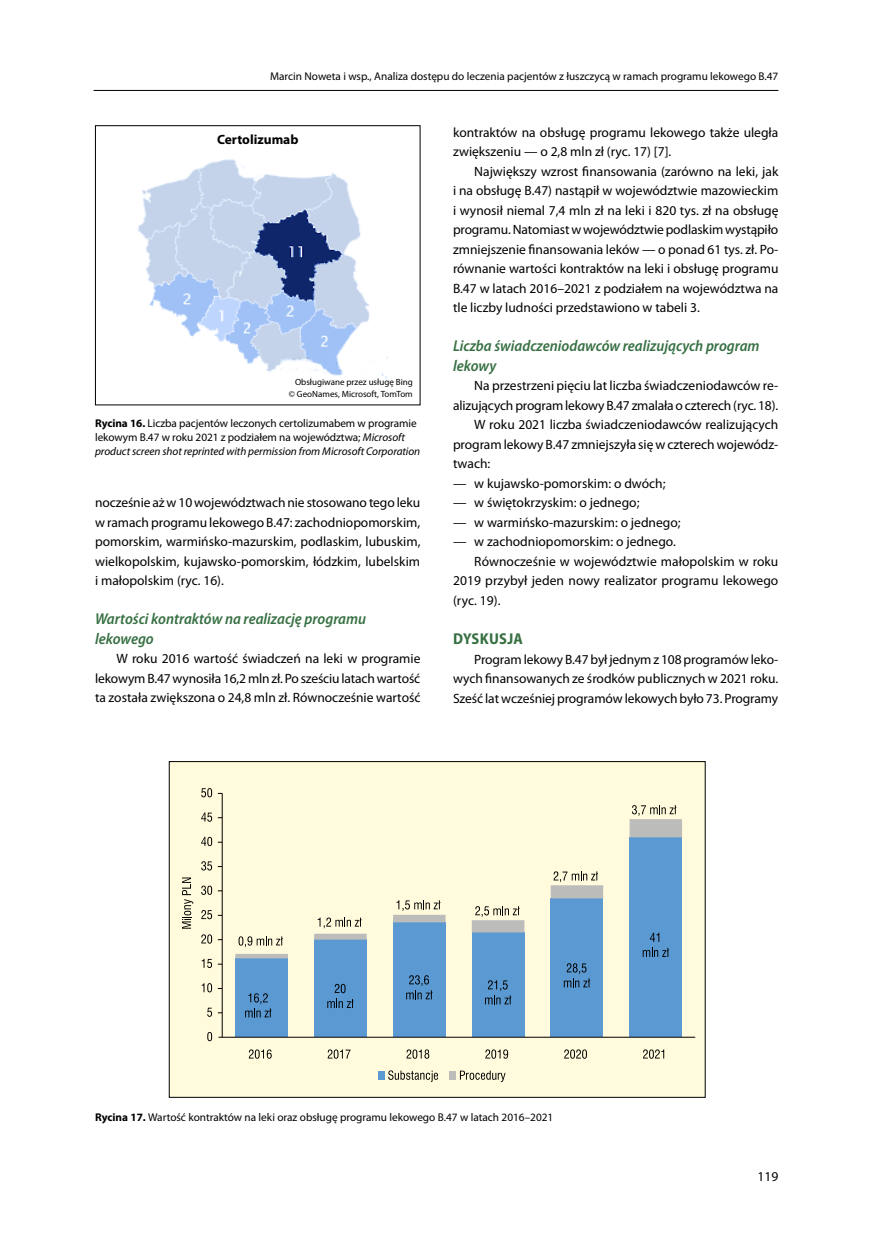
<style>
.page{position:relative;width:872px;height:1234px;background:#fff}
.page>*{position:absolute;margin:0;border:0;box-sizing:border-box;transform-origin:0 0}
.t1{font:italic 600 semi-condensed 15.75px/19.5px "Myriad Pro";color:#377043}
.t2{font:700 semi-condensed 15.75px "Myriad Pro";letter-spacing:.02em;color:#377043}
.t3{font:13.5px/19.5px "Myriad Pro";color:#000;text-align:justify}
.t4{font:700 13.5px "Myriad Pro";color:#000}
.t5{font:11.25px/14.2px "Myriad Pro";letter-spacing:-.005em;color:#000}
.t6{font:9px/12px "Myriad Pro";color:#000;text-align:right}
.s1{font-weight:700}
.s2{font-style:italic}
</style>
<div class="page">
<hr style="left:94px;top:90px;width:684px;height:1px;background:#000">
<div style="left:169px;top:761px;width:536px;height:336px;background:#fffbdc"></div>
<div style="left:629px;top:837px;width:53px;height:199px;background:#5a99d2"></div>
<div style="left:550px;top:898px;width:53px;height:138px;background:#5a99d2"></div>
<div style="left:472px;top:932px;width:52px;height:104px;background:#5a99d2"></div>
<div style="left:393px;top:922px;width:52px;height:114px;background:#5a99d2"></div>
<div style="left:314px;top:939px;width:53px;height:97px;background:#5a99d2"></div>
<div style="left:235px;top:958px;width:53px;height:78px;background:#5a99d2"></div>
<svg style="left:235px;top:819px;width:447px;height:139px"></svg>
<hr style="left:218px;top:1036px;width:477px;height:1px;background:#000">
<svg style="left:245px;top:993px;width:26px;height:24px"></svg>
<svg style="left:335px;top:983px;width:10px;height:9px"></svg>
<svg style="left:327px;top:998px;width:26px;height:9px"></svg>
<svg style="left:406px;top:975px;width:26px;height:24px"></svg>
<svg style="left:485px;top:980px;width:26px;height:24px"></svg>
<svg style="left:564px;top:963px;width:26px;height:24px"></svg>
<svg style="left:650px;top:932px;width:9px;height:9px"></svg>
<svg style="left:642px;top:947px;width:27px;height:9px"></svg>
<svg style="left:238px;top:936px;width:45px;height:10px"></svg>
<svg style="left:318px;top:917px;width:43px;height:11px"></svg>
<svg style="left:396px;top:900px;width:44px;height:10px"></svg>
<svg style="left:475px;top:905px;width:44px;height:11px"></svg>
<svg style="left:553px;top:871px;width:45px;height:11px"></svg>
<svg style="left:632px;top:805px;width:44px;height:10px"></svg>
<svg style="left:207px;top:1032px;width:5px;height:8px"></svg>
<svg style="left:207px;top:1007px;width:5px;height:9px"></svg>
<svg style="left:202px;top:983px;width:10px;height:9px"></svg>
<svg style="left:202px;top:958px;width:10px;height:9px"></svg>
<svg style="left:201px;top:934px;width:11px;height:9px"></svg>
<svg style="left:201px;top:910px;width:11px;height:9px"></svg>
<svg style="left:201px;top:885px;width:11px;height:9px"></svg>
<svg style="left:201px;top:861px;width:11px;height:9px"></svg>
<svg style="left:201px;top:836px;width:11px;height:9px"></svg>
<svg style="left:201px;top:812px;width:11px;height:9px"></svg>
<svg style="left:201px;top:788px;width:11px;height:9px"></svg>
<svg style="left:249px;top:1049px;width:23px;height:9px"></svg>
<svg style="left:328px;top:1049px;width:22px;height:9px"></svg>
<svg style="left:406px;top:1049px;width:23px;height:9px"></svg>
<svg style="left:485px;top:1049px;width:23px;height:9px"></svg>
<svg style="left:564px;top:1049px;width:23px;height:9px"></svg>
<svg style="left:643px;top:1049px;width:21px;height:9px"></svg>
<svg style="left:182px;top:877px;width:11px;height:51px"></svg>
<div style="left:378px;top:1070px;width:6px;height:9px;background:#5a99d2"></div>
<svg style="left:388px;top:1070px;width:50px;height:11px"></svg>
<div style="left:449px;top:1070px;width:6px;height:9px;background:#bcbcbb"></div>
<svg style="left:460px;top:1070px;width:45px;height:11px"></svg>
<hr style="left:222px;top:793px;width:1px;height:243px;background:#000">
<img style="left:138px;top:159px;width:249px;height:221px">
<p class="t5" style="left:270px;top:70px;width:510px">Marcin Noweta i wsp., Analiza dostępu do leczenia pacjentów z łuszczycą w ramach programu lekowego B.47</p>
<p class="t4" style="left:217px;top:132px;width:83px">Certolizumab</p>
<p class="t6" style="left:289px;top:376px;width:125px">Obsługiwane przez usługę Bing © GeoNames, Microsoft, TomTom</p>
<p class="t5" style="left:95px;top:416px;width:327px"><span class="s1">Rycina 16.</span> Liczba pacjentów leczonych certolizumabem w programie lekowym B.47 w roku 2021 z podziałem na województwa; <span class="s2">Microsoft product screen shot reprinted with permission from Microsoft Corporation</span></p>
<p class="t3" style="left:95px;top:493px;width:327px">nocześnie aż w 10 województwach nie stosowano tego leku w ramach programu lekowego B.47: zachodniopomorskim, pomorskim, warmińsko-mazurskim, podlaskim, lubuskim, wielkopolskim, kujawsko-pomorskim, łódzkim, lubelskim i małopolskim (ryc. 16).</p>
<p class="t1" style="left:95px;top:609px;width:272px">Wartości kontraktów na realizację programu lekowego</p>
<p class="t3" style="left:95px;top:649px;width:327px;text-indent:21px">W roku 2016 wartość świadczeń na leki w programie lekowym B.47 wynosiła 16,2 mln zł. Po sześciu latach wartość ta została zwiększona o 24,8 mln zł. Równocześnie wartość</p>
<p class="t3" style="left:453px;top:122px;width:327px">kontraktów na obsługę programu lekowego także uległa zwiększeniu — o 2,8 mln zł (ryc. 17) [7].</p>
<p class="t3" style="left:453px;top:161px;width:327px;text-indent:21px">Największy wzrost finansowania (zarówno na leki, jak i na obsługę B.47) nastąpił w województwie mazowieckim i wynosił niemal 7,4 mln zł na leki i 820 tys. zł na obsługę programu. Natomiast w województwie podlaskim wystąpiło zmniejszenie finansowania leków — o ponad 61 tys. zł. Po&shy;równanie wartości kontraktów na leki i obsługę programu B.47 w latach 2016–2021 z podziałem na województwa na tle liczby ludności przedstawiono w tabeli 3.</p>
<p class="t1" style="left:453px;top:336px;width:308px">Liczba świadczeniodawców realizujących program lekowy</p>
<p class="t3" style="left:474px;top:376px;width:306px">Na przestrzeni pięciu lat liczba świadczeniodawców re-</p>
<p class="t3" style="left:453px;top:395px;width:327px">alizujących program lekowy B.47 zmalała o czterech (ryc. 18).</p>
<p class="t3" style="left:474px;top:415px;width:305px">W roku 2021 liczba świadczeniodawców realizujących</p>
<p class="t3" style="left:453px;top:434px;width:327px">program lekowy B.47 zmniejszyła się w czterech wojewódz-</p>
<p class="t3" style="left:453px;top:454px;width:39px">twach:</p>
<p class="t3" style="left:453px;top:473px;width:214px">— w kujawsko-pomorskim: o dwóch;</p>
<p class="t3" style="left:453px;top:493px;width:188px">— w świętokrzyskim: o jednego;</p>
<p class="t3" style="left:453px;top:512px;width:229px">— w warmińsko-mazurskim: o jednego;</p>
<p class="t3" style="left:453px;top:532px;width:224px">— w zachodniopomorskim: o jednego.</p>
<p class="t3" style="left:474px;top:551px;width:306px">Równocześnie w województwie małopolskim w roku</p>
<p class="t3" style="left:453px;top:571px;width:327px">2019 przybył jeden nowy realizator programu lekowego</p>
<p class="t3" style="left:453px;top:590px;width:49px">(ryc. 19).</p>
<p class="t2" style="left:453px;top:629px;width:71px">DYSKUSJA</p>
<p class="t3" style="left:453px;top:649px;width:327px;text-indent:21px">Program lekowy B.47 był jednym z 108 programów leko&shy;wych finansowanych ze środków publicznych w 2021 roku.<br>Sześć lat wcześniej programów lekowych było 73. Programy</p>
<p class="t5" style="left:95px;top:1110px;width:460px"><span class="s1">Rycina 17.</span> Wartość kontraktów na leki oraz obsługę programu lekowego B.47 w latach 2016–2021</p>
<p class="t3" style="left:757px;top:1166px;width:22px">119</p>
</div>
